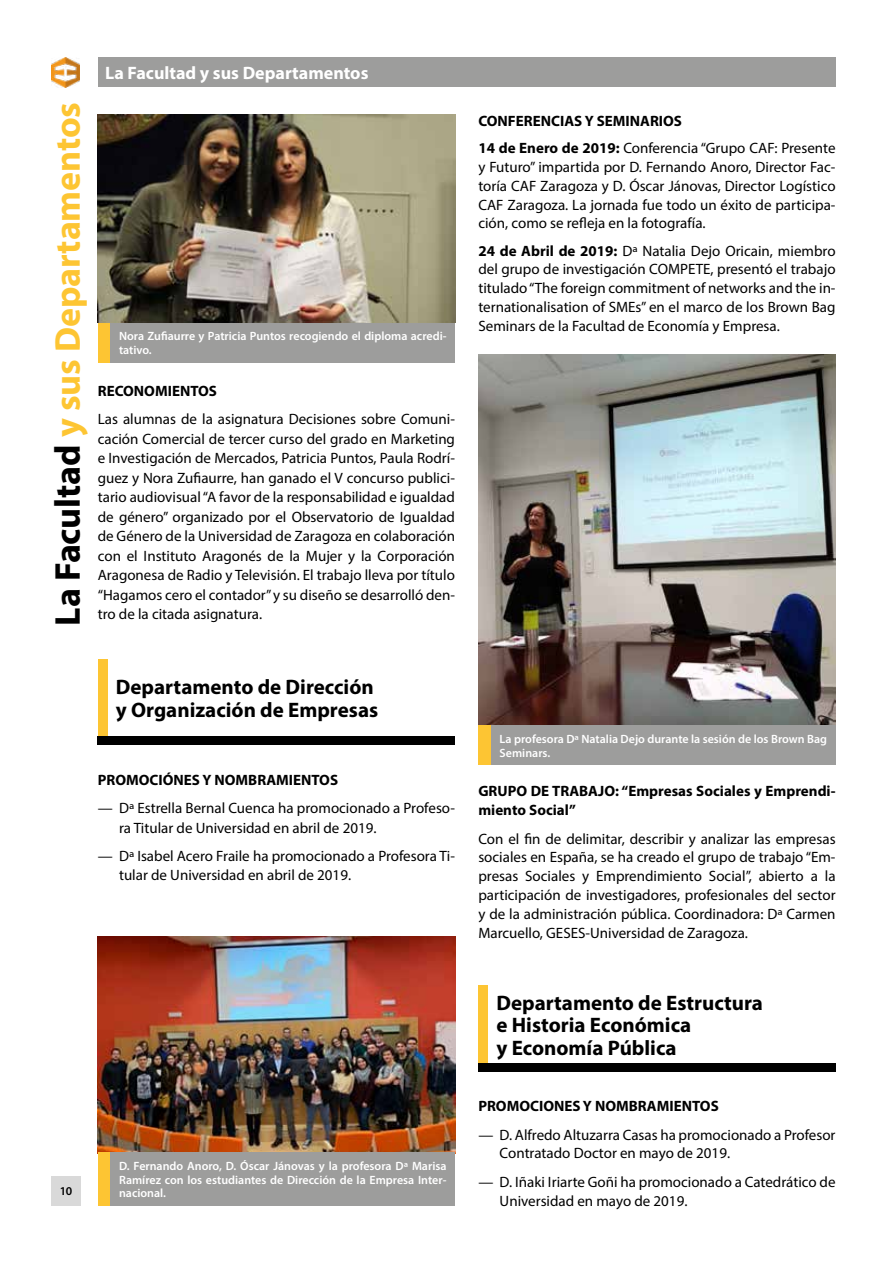
<style>
.page{position:relative;width:893px;height:1263px;background:#fff}
.page>*{position:absolute;margin:0;border:0;box-sizing:border-box;transform-origin:0 0}
.t1{font:700 36px "Myriad Pro";letter-spacing:-.005em;color:#fdc533}
.t2{font:700 21px/22.5px "Myriad Pro";color:#000}
.t3{font:700 18px "Myriad Pro";color:#fff}
.t4{font:15px/18.8px "Myriad Pro";color:#000;text-align:justify}
.t5{font:700 15px/27.3px "Myriad Pro";color:#000}
.t6{font:600 12px/13.5px "Myriad Pro";color:#fff}
.t7{font:600 12px "Myriad Pro";color:#000}
.s1{color:#000}
.s2{font-weight:400}
.s3{font-weight:700}
</style>
<div class="page">
<div style="left:98px;top:57px;width:738px;height:30px;background:#9d9d9c"></div>
<img style="left:51px;top:57px;width:29px;height:30px">
<div style="left:51px;top:1176px;width:30px;height:29px;background:#d9d9d9"></div>
<div style="left:98px;top:659px;width:9px;height:77px;background:#fdc533"></div>
<div style="left:98px;top:736px;width:357px;height:8px;background:#000"></div>
<img style="left:98px;top:115px;width:357px;height:208px">
<div style="left:98px;top:323px;width:13px;height:39px;background:#fdc533"></div>
<div style="left:111px;top:323px;width:344px;height:39px;background:#9d9d9c"></div>
<img style="left:98px;top:937px;width:357px;height:215px">
<div style="left:98px;top:1152px;width:13px;height:53px;background:#fdc533"></div>
<div style="left:111px;top:1152px;width:344px;height:53px;background:#9d9d9c"></div>
<div style="left:478px;top:985px;width:10px;height:78px;background:#fdc533"></div>
<div style="left:478px;top:1063px;width:358px;height:9px;background:#000"></div>
<img style="left:478px;top:354px;width:358px;height:371px">
<div style="left:478px;top:725px;width:13px;height:40px;background:#fdc533"></div>
<div style="left:491px;top:725px;width:345px;height:40px;background:#9d9d9c"></div>
<h1 class="t1" style="left:44px;top:626px;width:525px;rotate:-90deg"><span class="s1">La Facultad</span> y sus Departamentos</h1>
<p class="t3" style="left:105px;top:61px;width:265px">La Facultad y sus Departamentos</p>
<p class="t6" style="left:119px;top:329px;width:329px">Nora Zufiaurre y Patricia Puntos recogiendo el diploma acredi&shy;tativo.</p>
<p class="t5" style="left:98px;top:377px;width:121px">RECONOMIENTOS</p>
<p class="t4" style="left:98px;top:409px;width:359px;line-height:19.5px">Las alumnas de la asignatura Decisiones sobre Comuni&shy;cación Comercial de tercer curso del grado en Marketing e Investigación de Mercados, Patricia Puntos, Paula Rodrí&shy;guez y Nora Zufiaurre, han ganado el V concurso publici&shy;tario audiovisual “A favor de la responsabilidad e igualdad de género” organizado por el Observatorio de Igualdad de Género de la Universidad de Zaragoza en colaboración con el Instituto Aragonés de la Mujer y la Corporación Aragonesa de Radio y Televisión. El trabajo lleva por título “Hagamos cero el contador” y su diseño se desarrolló den&shy;tro de la citada asignatura.</p>
<h2 class="t2" style="left:116px;top:675px;width:264px">Departamento de Dirección y Organización de Empresas</h2>
<p class="t5" style="left:98px;top:766px;width:242px">PROMOCIÓNES Y NOMBRAMIENTOS</p>
<p class="t4" style="left:119px;top:798px;width:337px;line-height:19.5px;text-indent:-21px">— Dª Estrella Bernal Cuenca ha promocionado a Profeso&shy;ra Titular de Universidad en abril de 2019.</p>
<p class="t4" style="left:119px;top:846px;width:337px;line-height:19.5px;text-indent:-21px">— Dª Isabel Acero Fraile ha promocionado a Profesora Ti&shy;tular de Universidad en abril de 2019.</p>
<p class="t7" style="left:60px;top:1183px;width:14px">10</p>
<p class="t6" style="left:119px;top:1159px;width:329px;text-align:justify">D. Fernando Anoro, D. Óscar Jánovas y la profesora Dª Marisa Ramírez con los estudiantes de Dirección de la Empresa Inter&shy;nacional.</p>
<p class="t5" style="left:478px;top:107px;width:359px">CONFERENCIAS Y SEMINARIOS<br>14 de Enero de 2019: <span class="s2">Conferencia “Grupo CAF: Presente</span></p>
<p class="t4" style="left:478px;top:157px;width:359px">y Futuro” impartida por D. Fernando Anoro, Director Fac&shy;toría CAF Zaragoza y D. Óscar Jánovas, Director Logístico CAF Zaragoza. La jornada fue todo un éxito de participa&shy;ción, como se refleja en la fotografía.</p>
<p class="t4" style="left:478px;top:241px;width:359px"><span class="s3">24 de Abril de 2019:</span> Dª Natalia Dejo Oricain, miembro del grupo de investigación COMPETE, presentó el trabajo titulado “The foreign commitment of networks and the in&shy;ternationalisation of SMEs” en el marco de los Brown Bag Seminars de la Facultad de Economía y Empresa.</p>
<p class="t6" style="left:500px;top:732px;width:329px">La profesora Dª Natalia Dejo durante la sesión de los Brown Bag<br>Seminars.</p>
<p class="t5" style="left:478px;top:781px;width:359px;line-height:18.8px">GRUPO DE TRABAJO: “Empresas Sociales y Emprendi&shy;miento Social”</p>
<p class="t4" style="left:478px;top:829px;width:359px">Con el fin de delimitar, describir y analizar las empresas sociales en España, se ha creado el grupo de trabajo “Em&shy;presas Sociales y Emprendimiento Social”, abierto a la participación de investigadores, profesionales del sector y de la administración pública. Coordinadora: Dª Carmen Marcuello, GESES-Universidad de Zaragoza.</p>
<h2 class="t2" style="left:496px;top:991px;width:268px">Departamento de Estructura e Historia Económica<br>y Economía Pública</h2>
<p class="t5" style="left:478px;top:1092px;width:242px">PROMOCIONES Y NOMBRAMIENTOS</p>
<p class="t4" style="left:500px;top:1125px;width:337px;text-indent:-21px">— D. Alfredo Altuzarra Casas ha promocionado a Profesor<br>Contratado Doctor en mayo de 2019.</p>
<p class="t4" style="left:500px;top:1172px;width:337px;text-indent:-21px">— D. Iñaki Iriarte Goñi ha promocionado a Catedrático de<br>Universidad en mayo de 2019.</p>
</div>
